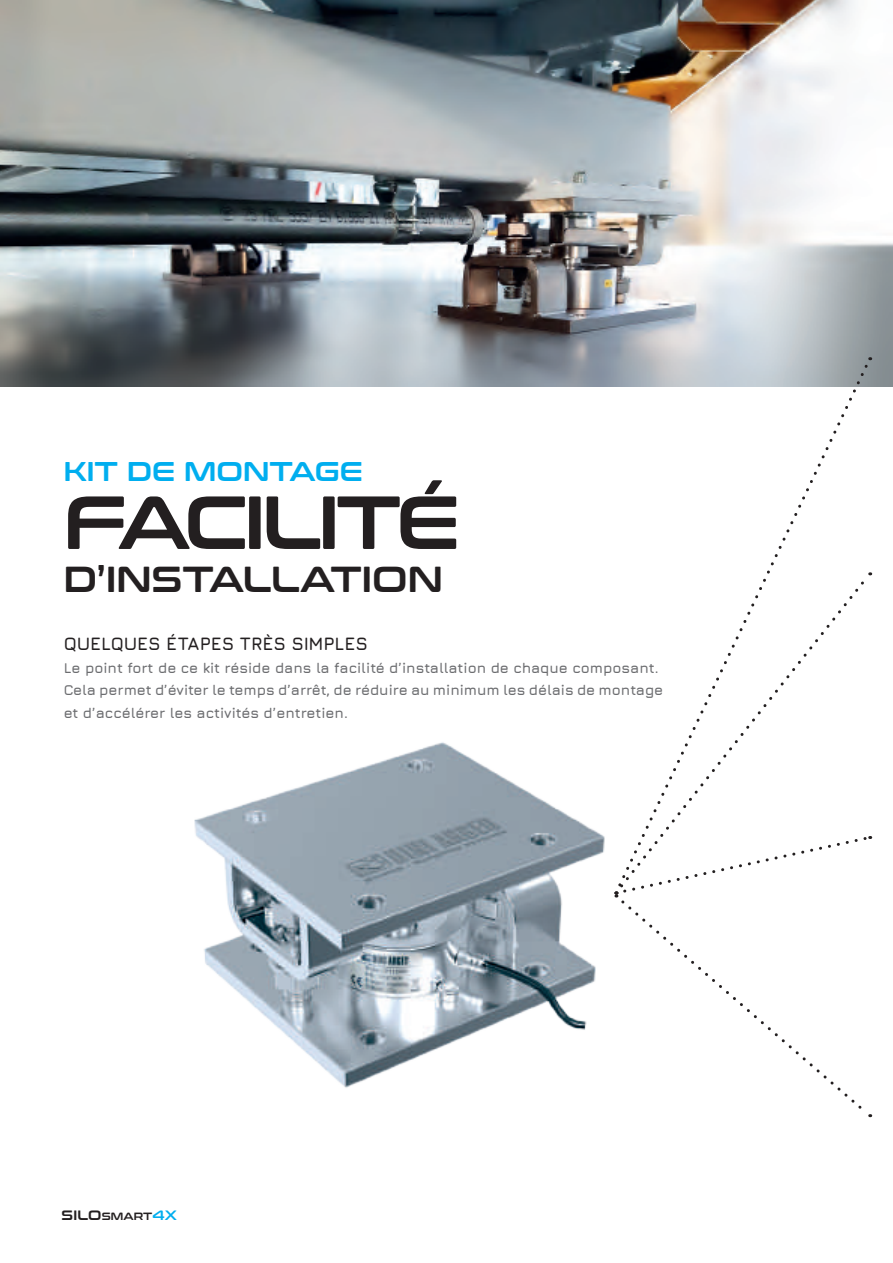
<style>
.page{position:relative;width:893px;height:1263px;background:#fff}
.page>*{position:absolute;margin:0;border:0;box-sizing:border-box;transform-origin:0 0}
.t1{font:75px "Conthrax Sb";letter-spacing:-.05em;color:#231f20}
.t2{font:36px "Conthrax Sb";color:#231f20}
.t3{font:27px "Conthrax Sb";color:#00aeef}
.t4{font:700 18px "Jura";color:#231f20}
.t5{font:700 14.25px/22.5px "Jura";color:#6c6d70}
.t6{font:10.5px "Conthrax Sb";letter-spacing:.01em;color:#231f20}
.s1{font-size:13.5px}
.s2{font-size:13.5px;color:#00aeef}
</style>
<div class="page">
<img style="left:0;top:0;width:893px;height:387px">
<svg style="left:616px;top:359px;width:256px;height:480px"></svg>
<svg style="left:617px;top:573px;width:254px;height:262px"></svg>
<svg style="left:743px;top:835px;width:128px;height:31px"></svg>
<img style="left:194px;top:725px;width:549px;height:363px">
<h3 class="t3" style="left:64px;top:451px;width:300px">KIT DE MONTAGE</h3>
<h1 class="t1" style="left:64px;top:465px;width:398px">FACILITÉ</h1>
<h2 class="t2" style="left:64px;top:552px;width:381px">D’INSTALLATION</h2>
<p class="t4" style="left:64px;top:631px;width:306px">QUELQUES ÉTAPES TRÈS SIMPLES</p>
<p class="t5" style="left:64px;top:655px;width:601px">Le point fort de ce kit réside dans la facilité d’installation de chaque composant.<br>Cela permet d’éviter le temps d’arrêt, de réduire au minimum les délais de montage et d’accélérer les activités d’entretien.</p>
<p class="t6" style="left:62px;top:1208px;width:117px"><span class="s1">SILO</span>SMART<span class="s2">4X</span></p>
</div>
